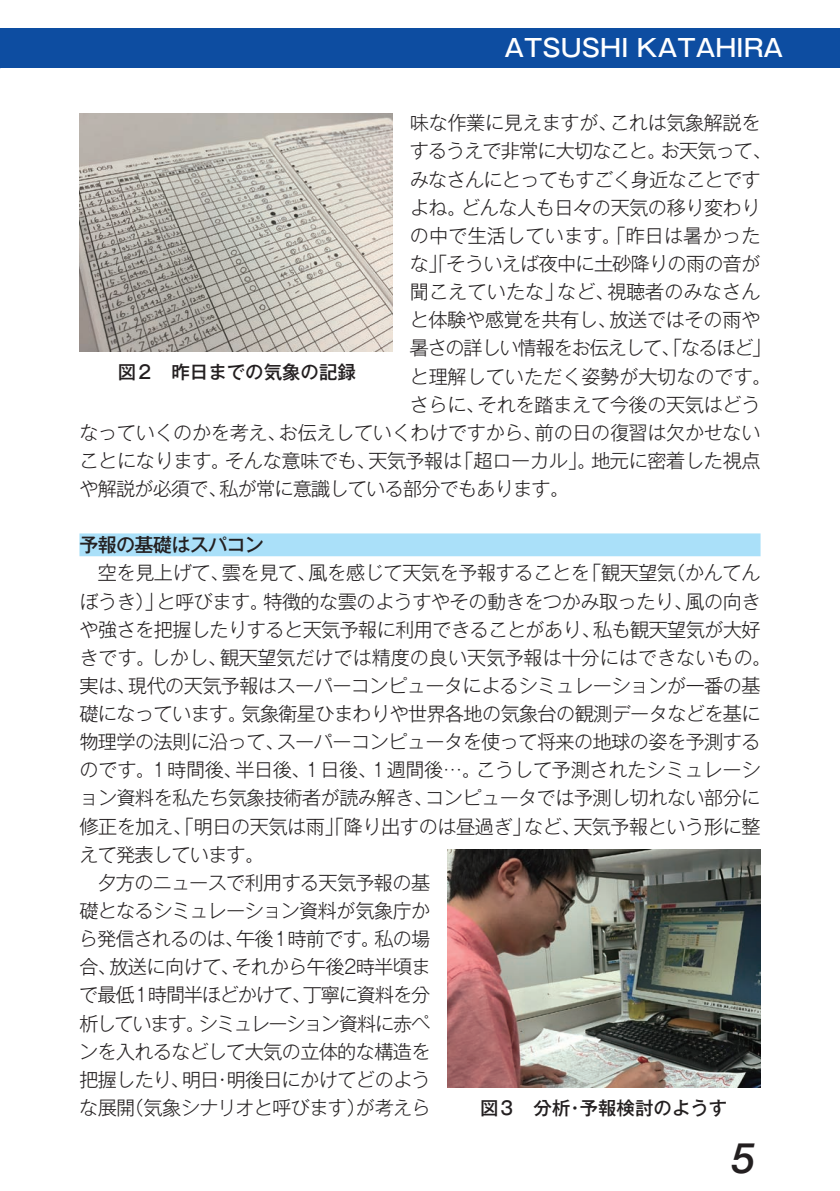
<style>
.page{position:relative;width:840px;height:1191px;background:#fff}
.page>*{position:absolute;margin:0;border:0;box-sizing:border-box;transform-origin:0 0}
.t1{font:italic 500 42px "Helvetica Neue";color:#231f20}
.t2{font:500 24px "Gothic MB101 Pro";color:#fff}
.t3{font:300 19.2px "Gothic MB101 Pro";letter-spacing:-.03em;color:#231f20}
.t4{font:300 19.2px "Gothic MB101 Pro";color:#231f20}
.t5{font:300 19.2px "Gothic MB101 Pro";letter-spacing:-.01em;color:#231f20}
.t6{font:300 19.2px "Gothic MB101 Pro";letter-spacing:-.065em;color:#231f20}
.t7{font:300 19.2px "Gothic MB101 Pro";letter-spacing:-.06em;color:#231f20}
.t8{font:300 19.2px "Gothic MB101 Pro";letter-spacing:-.075em;color:#231f20}
.t9{font:300 19.2px "Gothic MB101 Pro";letter-spacing:.01em;color:#231f20}
.t10{font:300 19.2px "Gothic MB101 Pro";letter-spacing:.005em;color:#231f20}
.t11{font:500 19.2px "Gothic MB101 Pro";letter-spacing:-.04em;color:#231f20}
.t12{font:500 18.4px "Gothic MB101 Pro";color:#231f20}
</style>
<div class="page">
<div style="left:0;top:28px;width:839px;height:40px;background:#0d4da1"></div>
<div style="left:79px;top:533px;width:681px;height:23px;background:#aae0f9"></div>
<img style="left:79px;top:113px;width:313px;height:238px">
<img style="left:447px;top:849px;width:313px;height:238px">
<p class="t2" style="left:504px;top:28px;width:280px">ATSUSHI KATAHIRA</p>
<p class="t3" style="left:409px;top:107px;width:352px">味な作業に見えますが、これは気象解説を</p>
<p class="t3" style="left:409px;top:135px;width:363px">するうえで非常に大切なこと。お天気って、</p>
<p class="t3" style="left:409px;top:163px;width:352px">みなさんにとってもすごく身近なことです</p>
<p class="t3" style="left:409px;top:191px;width:352px">よね。どんな人も日々の天気の移り変わり</p>
<p class="t9" style="left:409px;top:219px;width:352px">の中で生活しています。「昨日は暑かった</p>
<p class="t3" style="left:409px;top:248px;width:352px">な」「そういえば夜中に土砂降りの雨の音が</p>
<p class="t10" style="left:409px;top:276px;width:352px">聞こえていたな」など、視聴者のみなさん</p>
<p class="t3" style="left:409px;top:304px;width:352px">と体験や感覚を共有し、放送ではその雨や</p>
<p class="t6" style="left:409px;top:332px;width:363px">暑さの詳しい情報をお伝えして、「なるほど」</p>
<p class="t4" style="left:409px;top:360px;width:363px">と理解していただく姿勢が大切なのです。</p>
<p class="t3" style="left:409px;top:388px;width:352px">さらに、それを踏まえて今後の天気はどう</p>
<p class="t3" style="left:79px;top:416px;width:682px">なっていくのかを考え、お伝えしていくわけですから、前の日の復習は欠かせない</p>
<p class="t3" style="left:79px;top:444px;width:682px">ことになります。そんな意味でも、天気予報は「超ローカル」。地元に密着した視点</p>
<p class="t3" style="left:79px;top:473px;width:491px">や解説が必須で、私が常に意識している部分でもあります。</p>
<p class="t11" style="left:79px;top:529px;width:186px">予報の基礎はスパコン</p>
<p class="t3" style="left:98px;top:557px;width:664px">空を見上げて、雲を見て、風を感じて天気を予報することを「観天望気（かんてん</p>
<p class="t3" style="left:79px;top:585px;width:682px">ぼうき）」と呼びます。特徴的な雲のようすやその動きをつかみ取ったり、風の向き</p>
<p class="t3" style="left:79px;top:613px;width:682px">や強さを把握したりすると天気予報に利用できることがあり、私も観天望気が大好</p>
<p class="t4" style="left:79px;top:641px;width:693px">きです。しかし、観天望気だけでは精度の良い天気予報は十分にはできないもの。</p>
<p class="t3" style="left:79px;top:670px;width:682px">実は、現代の天気予報はスーパーコンピュータによるシミュレーションが一番の基</p>
<p class="t3" style="left:79px;top:698px;width:682px">礎になっています。気象衛星ひまわりや世界各地の気象台の観測データなどを基に</p>
<p class="t3" style="left:79px;top:726px;width:682px">物理学の法則に沿って、スーパーコンピュータを使って将来の地球の姿を予測する</p>
<p class="t5" style="left:79px;top:754px;width:682px">のです。１時間後、半日後、１日後、１週間後…。こうして予測されたシミュレーシ</p>
<p class="t3" style="left:79px;top:782px;width:682px">ョン資料を私たち気象技術者が読み解き、コンピュータでは予測し切れない部分に</p>
<p class="t3" style="left:79px;top:810px;width:682px">修正を加え、「明日の天気は雨」「降り出すのは昼過ぎ」など、天気予報という形に整</p>
<p class="t3" style="left:79px;top:838px;width:186px">えて発表しています。</p>
<p class="t3" style="left:98px;top:866px;width:334px">夕方のニュースで利用する天気予報の基</p>
<p class="t3" style="left:79px;top:894px;width:352px">礎となるシミュレーション資料が気象庁か</p>
<p class="t3" style="left:79px;top:923px;width:353px">ら発信されるのは、午後１時前です。私の場</p>
<p class="t3" style="left:79px;top:951px;width:352px">合、放送に向けて、それから午後2時半頃ま</p>
<p class="t7" style="left:79px;top:979px;width:352px">で最低１時間半ほどかけて、丁寧に資料を分</p>
<p class="t8" style="left:79px;top:1007px;width:352px">析しています。シミュレーション資料に赤ペ</p>
<p class="t3" style="left:79px;top:1035px;width:353px">ンを入れるなどして大気の立体的な構造を</p>
<p class="t3" style="left:79px;top:1063px;width:353px">把握したり、明日・明後日にかけてどのよう</p>
<p class="t3" style="left:79px;top:1091px;width:353px">な展開（気象シナリオと呼びます）が考えら</p>
<p class="t12" style="left:118px;top:357px;width:239px">図２　昨日までの気象の記録</p>
<p class="t12" style="left:480px;top:1092px;width:248px">図３　分析・予報検討のようす</p>
<h1 class="t1" style="left:731px;top:1121px;width:25px">5</h1>
</div>
